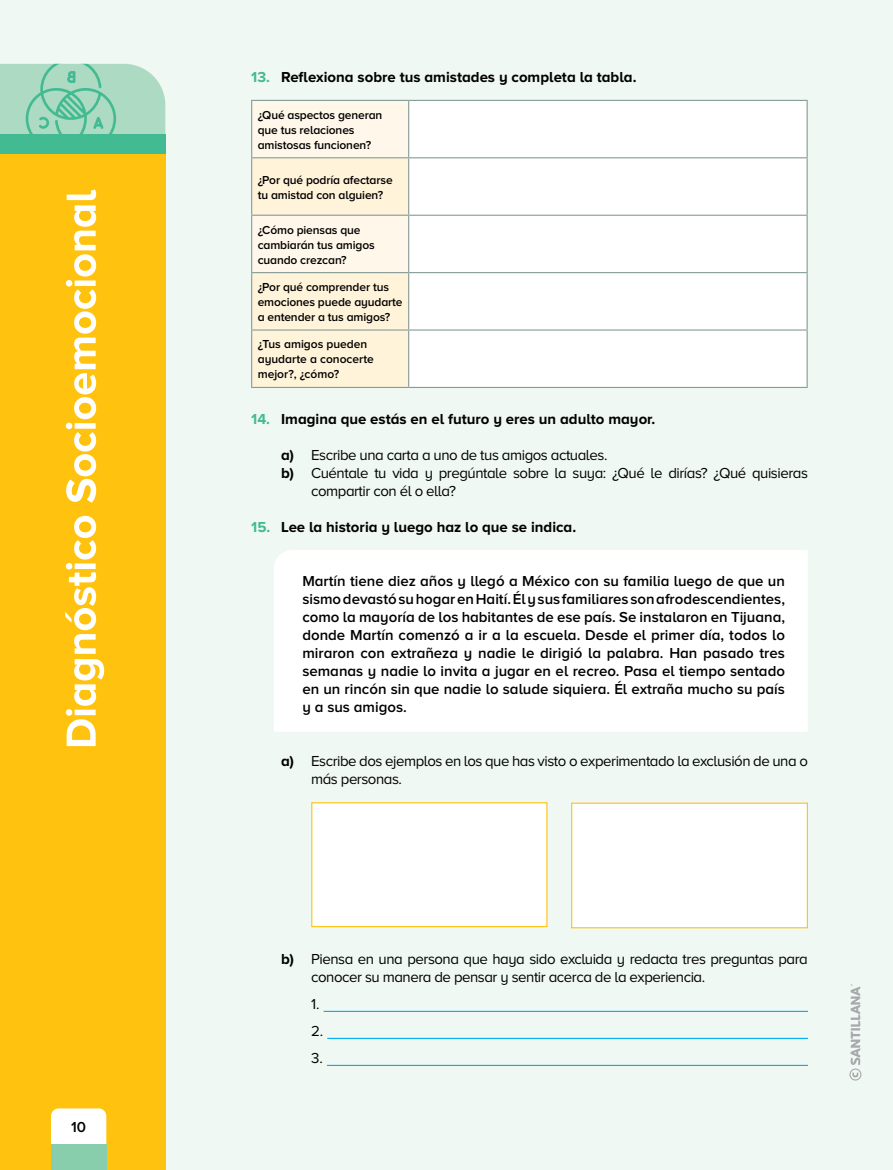
<style>
.page{position:relative;width:893px;height:1170px;background:#fff}
.page>*{position:absolute;margin:0;border:0;box-sizing:border-box;transform-origin:0 0}
.t1{font:600 15px/18px "Proxima Nova A";color:#000;text-align:justify}
.t2{font:15px/18px "Proxima Nova A";letter-spacing:-.03em;color:#000}
.t3{font:700 15px "Proxima Nova A";color:#000}
.t4{font:600 12px/15px "Proxima Nova A";letter-spacing:-.01em;color:#000}
.s1{color:#43bb92}
.s2{font-weight:700}
</style>
<div class="page">
<div style="left:0;top:0;width:893px;height:1169px;background:#f0f8f3"></div>
<div style="left:0;top:154px;width:165px;height:1015px;background:#ffc20e"></div>
<div style="left:51px;top:1108px;width:55px;height:36px;background:#fff"></div>
<div style="left:51px;top:1144px;width:55px;height:25px;background:#88cdac"></div>
<svg style="left:0;top:64px;width:165px;height:682px"></svg>
<hr style="left:324px;top:1010px;width:484px;height:1px;background:#00aeef">
<hr style="left:327px;top:1037px;width:481px;height:1px;background:#00aeef">
<hr style="left:327px;top:1064px;width:481px;height:1px;background:#00aeef">
<div style="left:311px;top:802px;width:236px;height:125px;background:#fff;border:1px solid #ffc20e"></div>
<div style="left:571px;top:802px;width:237px;height:126px;background:#fff;border:1px solid #ffc20e"></div>
<div style="left:274px;top:550px;width:533px;height:181px;background:#fff"></div>
<div style="left:409px;top:101px;width:398px;height:286px;background:#fff"></div>
<svg style="left:252px;top:101px;width:156px;height:286px"></svg>
<hr style="left:251px;top:100px;width:158px;height:1px;background:#869c96">
<hr style="left:251px;top:101px;width:1px;height:56px;background:#869c96">
<hr style="left:409px;top:100px;width:399px;height:1px;background:#869c96">
<hr style="left:408px;top:101px;width:1px;height:56px;background:#869c96">
<hr style="left:807px;top:101px;width:1px;height:56px;background:#869c96">
<hr style="left:251px;top:157px;width:158px;height:1px;background:#869c96">
<hr style="left:251px;top:158px;width:1px;height:57px;background:#869c96">
<hr style="left:409px;top:157px;width:399px;height:1px;background:#869c96">
<hr style="left:408px;top:158px;width:1px;height:57px;background:#869c96">
<hr style="left:807px;top:158px;width:1px;height:57px;background:#869c96">
<hr style="left:251px;top:215px;width:158px;height:1px;background:#869c96">
<hr style="left:251px;top:216px;width:1px;height:56px;background:#869c96">
<hr style="left:409px;top:215px;width:399px;height:1px;background:#869c96">
<hr style="left:408px;top:216px;width:1px;height:56px;background:#869c96">
<hr style="left:807px;top:216px;width:1px;height:56px;background:#869c96">
<hr style="left:251px;top:272px;width:158px;height:1px;background:#869c96">
<hr style="left:251px;top:273px;width:1px;height:56px;background:#869c96">
<hr style="left:409px;top:272px;width:399px;height:1px;background:#869c96">
<hr style="left:408px;top:273px;width:1px;height:56px;background:#869c96">
<hr style="left:807px;top:273px;width:1px;height:56px;background:#869c96">
<hr style="left:251px;top:329px;width:158px;height:1px;background:#869c96">
<hr style="left:251px;top:330px;width:1px;height:57px;background:#869c96">
<hr style="left:409px;top:329px;width:399px;height:1px;background:#869c96">
<hr style="left:408px;top:330px;width:1px;height:57px;background:#869c96">
<hr style="left:807px;top:330px;width:1px;height:57px;background:#869c96">
<hr style="left:251px;top:387px;width:158px;height:1px;background:#869c96">
<hr style="left:409px;top:387px;width:399px;height:1px;background:#869c96">
<svg style="left:849px;top:984px;width:12px;height:96px"></svg>
<p class="t1" style="left:71px;top:1117px;width:16px">10</p>
<p class="t3" style="left:251px;top:68px;width:387px"><span class="s1">13.</span> Reflexiona sobre tus amistades y completa la tabla.</p>
<p class="t4" style="left:258px;top:107px;width:126px">¿Qué aspectos generan que tus relaciones amistosas funcionen?</p>
<p class="t4" style="left:258px;top:172px;width:136px">¿Por qué podría afectarse tu amistad con alguien?</p>
<p class="t4" style="left:258px;top:222px;width:119px">¿Cómo piensas que cambiarán tus amigos cuando crezcan?</p>
<p class="t4" style="left:258px;top:279px;width:146px">¿Por qué comprender tus emociones puede ayudarte a entender a tus amigos?</p>
<p class="t4" style="left:258px;top:337px;width:118px">¿Tus amigos pueden ayudarte a conocerte mejor?, ¿cómo?</p>
<p class="t3" style="left:251px;top:410px;width:406px"><span class="s1">14.</span> Imagina que estás en el futuro y eres un adulto mayor.</p>
<p class="t2" style="left:281px;top:446px;width:328px"><span class="s2">a)</span> Escribe una carta a uno de tus amigos actuales.</p>
<p class="t2" style="left:281px;top:464px;width:528px"><span class="s2">b)</span> Cuéntale tu vida y pregúntale sobre la suya: ¿Qué le dirías? ¿Qué quisieras</p>
<p class="t2" style="left:311px;top:482px;width:146px">compartir con él o ella?</p>
<p class="t3" style="left:251px;top:518px;width:327px"><span class="s1">15.</span> Lee la historia y luego haz lo que se indica.</p>
<p class="t1" style="left:302px;top:572px;width:484px">Martín tiene diez años y llegó a México con su familia luego de que un sismo devastó su hogar en Haití. Él y sus familiares son afrodescendientes, como la mayoría de los habitantes de ese país. Se instalaron en Tijuana, donde Martín comenzó a ir a la escuela. Desde el primer día, todos lo miraron con extrañeza y nadie le dirigió la palabra. Han pasado tres semanas y nadie lo invita a jugar en el recreo. Pasa el tiempo sentado en un rincón sin que nadie lo salude siquiera. Él extraña mucho su país y a sus amigos.</p>
<p class="t2" style="left:311px;top:752px;width:498px;text-indent:-30px"><span class="s2">a)</span> Escribe dos ejemplos en los que has visto o experimentado la exclusión de una o más personas.</p>
<p class="t2" style="left:311px;top:950px;width:498px;text-indent:-30px"><span class="s2">b)</span> Piensa en una persona que haya sido excluida y redacta tres preguntas para conocer su manera de pensar y sentir acerca de la experiencia.</p>
<p class="t2" style="left:311px;top:990px;width:14px;line-height:27px">1.<br>2.<br>3.</p>
</div>
